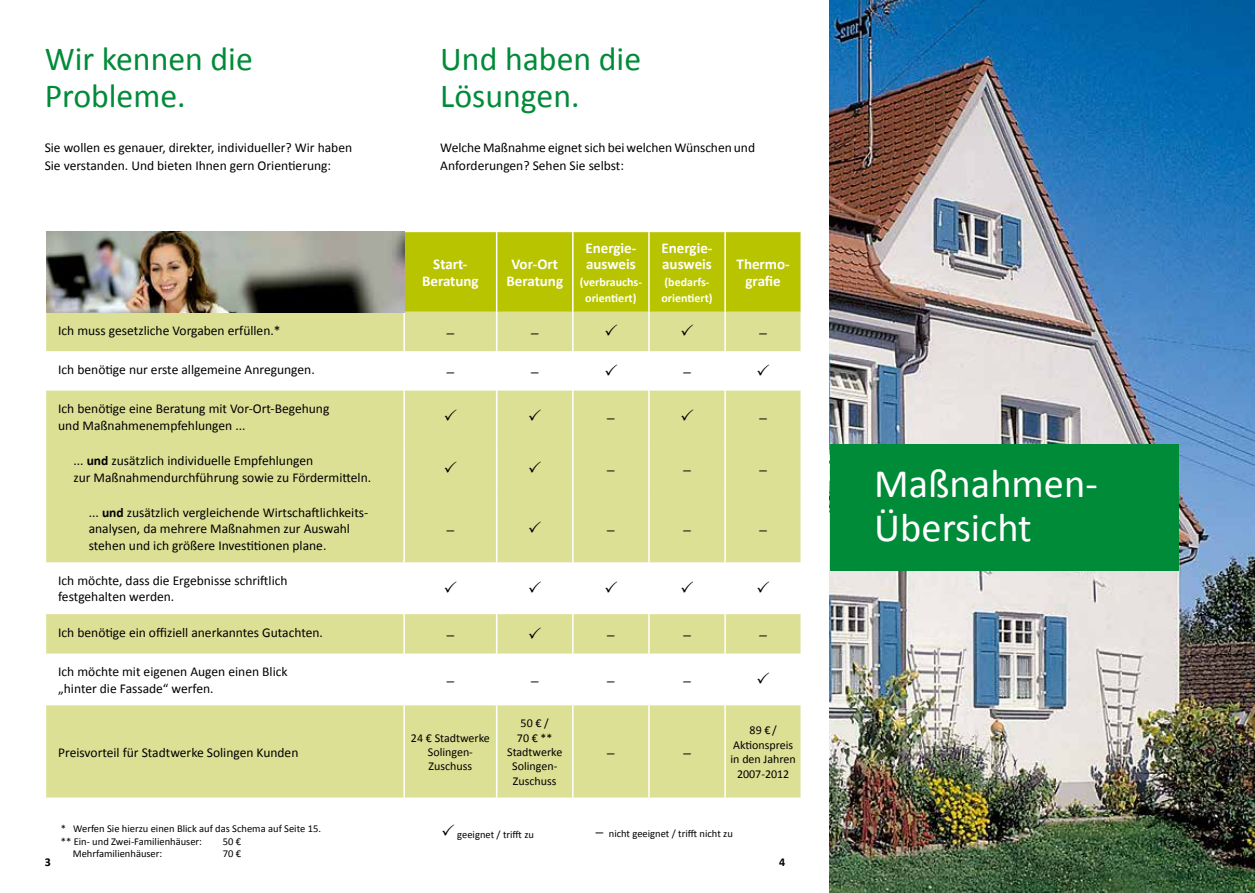
<style>
.page{position:relative;width:1255px;height:893px;background:#fff}
.page>*{position:absolute;margin:0;border:0;box-sizing:border-box;transform-origin:0 0}
.t1{font:40.5px/43.5px "Calibri";color:#fff}
.t2{font:33.75px/37.2px "Calibri";color:#008b39}
.t3{font:18px "Minion Pro";color:#000}
.t4{font:700 15px/16.5px "Calibri";color:#fff;text-align:center}
.t5{font:13.5px/16.2px "Calibri";color:#000}
.t6{font:12px/14.4px "Calibri";color:#000;text-align:center}
.t7{font:700 12px/16.5px "Calibri";color:#fff;text-align:center}
.t8{font:700 12px "Calibri";color:#000}
.t9{font:10.5px/12.6px "Calibri";color:#000}
.s1{font-weight:700}
.s2{font-family:"Minion Pro";font-size:18px}
</style>
<div class="page">
<div style="left:405px;top:232px;width:395px;height:80px;background:#b8c400"></div>
<svg style="left:46px;top:312px;width:754px;height:485px;fill:#dce095"></svg>
<hr style="left:496px;top:232px;width:1px;height:80px;background:#fff">
<hr style="left:572px;top:232px;width:1px;height:80px;background:#fff">
<hr style="left:648px;top:232px;width:1px;height:80px;background:#fff">
<hr style="left:724px;top:232px;width:1px;height:80px;background:#fff">
<hr style="left:403px;top:312px;width:2px;height:39px;background:#fff">
<hr style="left:496px;top:312px;width:1px;height:39px;background:#fff">
<hr style="left:572px;top:312px;width:1px;height:39px;background:#fff">
<hr style="left:648px;top:312px;width:1px;height:39px;background:#fff">
<hr style="left:724px;top:312px;width:1px;height:39px;background:#fff">
<hr style="left:403px;top:351px;width:2px;height:40px;background:#fff">
<hr style="left:496px;top:351px;width:1px;height:40px;background:#fff">
<hr style="left:572px;top:351px;width:1px;height:40px;background:#fff">
<hr style="left:648px;top:351px;width:1px;height:40px;background:#fff">
<hr style="left:724px;top:351px;width:1px;height:40px;background:#fff">
<hr style="left:403px;top:391px;width:2px;height:51px;background:#fff">
<hr style="left:496px;top:391px;width:1px;height:51px;background:#fff">
<hr style="left:572px;top:391px;width:1px;height:51px;background:#fff">
<hr style="left:648px;top:391px;width:1px;height:51px;background:#fff">
<hr style="left:724px;top:391px;width:1px;height:51px;background:#fff">
<hr style="left:403px;top:442px;width:2px;height:52px;background:#fff">
<hr style="left:496px;top:442px;width:1px;height:52px;background:#fff">
<hr style="left:572px;top:442px;width:1px;height:52px;background:#fff">
<hr style="left:648px;top:442px;width:1px;height:52px;background:#fff">
<hr style="left:724px;top:442px;width:1px;height:52px;background:#fff">
<hr style="left:403px;top:494px;width:2px;height:68px;background:#fff">
<hr style="left:496px;top:494px;width:1px;height:68px;background:#fff">
<hr style="left:572px;top:494px;width:1px;height:68px;background:#fff">
<hr style="left:648px;top:494px;width:1px;height:68px;background:#fff">
<hr style="left:724px;top:494px;width:1px;height:68px;background:#fff">
<hr style="left:403px;top:562px;width:2px;height:52px;background:#fff">
<hr style="left:496px;top:562px;width:1px;height:52px;background:#fff">
<hr style="left:572px;top:562px;width:1px;height:52px;background:#fff">
<hr style="left:648px;top:562px;width:1px;height:52px;background:#fff">
<hr style="left:724px;top:562px;width:1px;height:52px;background:#fff">
<hr style="left:403px;top:614px;width:2px;height:39px;background:#fff">
<hr style="left:496px;top:614px;width:1px;height:39px;background:#fff">
<hr style="left:572px;top:614px;width:1px;height:39px;background:#fff">
<hr style="left:648px;top:614px;width:1px;height:39px;background:#fff">
<hr style="left:724px;top:614px;width:1px;height:39px;background:#fff">
<hr style="left:403px;top:653px;width:2px;height:52px;background:#fff">
<hr style="left:496px;top:653px;width:1px;height:52px;background:#fff">
<hr style="left:572px;top:653px;width:1px;height:52px;background:#fff">
<hr style="left:648px;top:653px;width:1px;height:52px;background:#fff">
<hr style="left:724px;top:653px;width:1px;height:52px;background:#fff">
<hr style="left:403px;top:705px;width:2px;height:92px;background:#fff">
<hr style="left:496px;top:705px;width:1px;height:92px;background:#fff">
<hr style="left:572px;top:705px;width:1px;height:92px;background:#fff">
<hr style="left:648px;top:705px;width:1px;height:92px;background:#fff">
<hr style="left:724px;top:705px;width:1px;height:92px;background:#fff">
<img style="left:46px;top:232px;width:358px;height:81px">
<img style="left:829px;top:0;width:425px;height:893px">
<div style="left:829px;top:444px;width:349px;height:127px;background:#008b39"></div>
<svg style="left:605px;top:324px;width:12px;height:12px"></svg>
<svg style="left:681px;top:324px;width:12px;height:12px"></svg>
<svg style="left:605px;top:364px;width:12px;height:11px"></svg>
<svg style="left:757px;top:364px;width:12px;height:11px"></svg>
<svg style="left:445px;top:409px;width:11px;height:12px"></svg>
<svg style="left:529px;top:409px;width:12px;height:12px"></svg>
<svg style="left:681px;top:409px;width:12px;height:12px"></svg>
<svg style="left:445px;top:461px;width:11px;height:12px"></svg>
<svg style="left:529px;top:461px;width:12px;height:12px"></svg>
<svg style="left:529px;top:521px;width:12px;height:12px"></svg>
<svg style="left:445px;top:581px;width:11px;height:12px"></svg>
<svg style="left:529px;top:581px;width:12px;height:12px"></svg>
<svg style="left:605px;top:581px;width:12px;height:12px"></svg>
<svg style="left:681px;top:581px;width:12px;height:12px"></svg>
<svg style="left:757px;top:581px;width:12px;height:12px"></svg>
<svg style="left:529px;top:627px;width:12px;height:11px"></svg>
<svg style="left:757px;top:672px;width:12px;height:12px"></svg>
<h2 class="t2" style="left:45px;top:40px;width:210px">Wir kennen die<br>Probleme.</h2>
<p class="t5" style="left:45px;top:138px;width:309px;line-height:17.9px">Sie wollen es genauer, direkter, individueller? Wir haben<br>Sie verstanden. Und bieten Ihnen gern Orientierung:</p>
<h2 class="t2" style="left:440px;top:40px;width:202px">Und haben die<br>Lösungen.</h2>
<p class="t5" style="left:440px;top:138px;width:316px;line-height:17.9px">Welche Maßnahme eignet sich bei welchen Wünschen und<br>Anforderungen? Sehen Sie selbst:</p>
<p class="t4" style="left:422px;top:256px;width:58px">Start-<br>Beratung</p>
<p class="t4" style="left:506px;top:256px;width:58px">Vor-Ort<br>Beratung</p>
<p class="t4" style="left:585px;top:240px;width:53px;text-align:left">Energie&shy;ausweis</p>
<p class="t7" style="left:579px;top:274px;width:64px">(verbrauchs&shy;orientiert)</p>
<p class="t4" style="left:661px;top:240px;width:53px;text-align:left">Energie&shy;ausweis</p>
<p class="t7" style="left:661px;top:274px;width:53px;text-align:left">(bedarfs&shy;orientiert)</p>
<p class="t4" style="left:736px;top:256px;width:55px">Thermo&shy;grafie</p>
<p class="t5" style="left:58px;top:322px;width:224px">Ich muss gesetzliche Vorgaben erfüllen.*</p>
<h3 class="t3" style="left:445px;top:320px;width:11px">–</h3>
<h3 class="t3" style="left:530px;top:320px;width:11px">–</h3>
<h3 class="t3" style="left:758px;top:320px;width:11px">–</h3>
<p class="t5" style="left:58px;top:362px;width:258px">Ich benötige nur erste allgemeine Anregungen.</p>
<h3 class="t3" style="left:445px;top:360px;width:11px">–</h3>
<h3 class="t3" style="left:530px;top:360px;width:11px">–</h3>
<h3 class="t3" style="left:682px;top:360px;width:11px">–</h3>
<p class="t5" style="left:58px;top:401px;width:273px">Ich benötige eine Beratung mit Vor-Ort-Begehung und Maßnahmenempfehlungen ...</p>
<h3 class="t3" style="left:606px;top:405px;width:11px">–</h3>
<h3 class="t3" style="left:758px;top:405px;width:11px">–</h3>
<p class="t5" style="left:73px;top:453px;width:299px">... <span class="s1">und</span> zusätzlich individuelle Empfehlungen<br>zur Maßnahmendurchführung sowie zu Fördermitteln.</p>
<p class="t5" style="left:89px;top:505px;width:281px">... <span class="s1">und</span> zusätzlich vergleichende Wirtschaftlichkeits&shy;analysen, da mehrere Maßnahmen zur Auswahl stehen und ich größere Investitionen plane.</p>
<h3 class="t3" style="left:606px;top:457px;width:11px">–</h3>
<h3 class="t3" style="left:682px;top:457px;width:11px">–</h3>
<h3 class="t3" style="left:758px;top:457px;width:11px">–</h3>
<h3 class="t3" style="left:445px;top:517px;width:11px">–</h3>
<h3 class="t3" style="left:606px;top:517px;width:11px">–</h3>
<h3 class="t3" style="left:682px;top:517px;width:11px">–</h3>
<h3 class="t3" style="left:758px;top:517px;width:11px">–</h3>
<p class="t5" style="left:58px;top:573px;width:231px">Ich möchte, dass die Ergebnisse schriftlich festgehalten werden.</p>
<p class="t5" style="left:58px;top:624px;width:266px">Ich benötige ein offiziell anerkanntes Gutachten.</p>
<h3 class="t3" style="left:445px;top:623px;width:11px">–</h3>
<h3 class="t3" style="left:606px;top:623px;width:11px">–</h3>
<h3 class="t3" style="left:682px;top:623px;width:11px">–</h3>
<h3 class="t3" style="left:758px;top:623px;width:11px">–</h3>
<p class="t5" style="left:58px;top:664px;width:231px">Ich möchte mit eigenen Augen einen Blick „hinter die Fassade“ werfen.</p>
<h3 class="t3" style="left:445px;top:668px;width:11px">–</h3>
<h3 class="t3" style="left:530px;top:668px;width:11px">–</h3>
<h3 class="t3" style="left:606px;top:668px;width:11px">–</h3>
<h3 class="t3" style="left:682px;top:668px;width:11px">–</h3>
<p class="t5" style="left:58px;top:744px;width:242px">Preisvorteil für Stadtwerke Solingen Kunden</p>
<p class="t9" style="left:61px;top:822px;width:262px">* Werfen Sie hierzu einen Blick auf das Schema auf Seite 15. ** Ein- und Zwei-Familienhäuser:</p>
<p class="t9" style="left:223px;top:835px;width:20px">50 €</p>
<p class="t6" style="left:411px;top:730px;width:80px">24 € Stadtwerke<br>Solingen-<br>Zuschuss</p>
<p class="t6" style="left:507px;top:716px;width:57px">50 € /<br>70 € **<br>Stadtwerke<br>Solingen-<br>Zuschuss</p>
<h3 class="t3" style="left:606px;top:740px;width:11px">–</h3>
<h3 class="t3" style="left:682px;top:740px;width:11px">–</h3>
<p class="t6" style="left:730px;top:723px;width:67px">89 € /<br>Aktionspreis in den Jahren<br>2007-2012</p>
<p class="t9" style="left:457px;top:828px;width:78px">geeignet / trifft zu</p>
<p class="t9" style="left:594px;top:828px;width:140px"><span class="s2">–</span> nicht geeignet / trifft nicht zu</p>
<p class="t9" style="left:73px;top:848px;width:91px">Mehrfamilienhäuser:</p>
<p class="t9" style="left:223px;top:848px;width:20px">70 €</p>
<p class="t8" style="left:45px;top:855px;width:8px">3</p>
<p class="t8" style="left:779px;top:855px;width:8px">4</p>
<h1 class="t1" style="left:874px;top:462px;width:225px">Maßnahmen-<br>Übersicht</h1>
</div>
